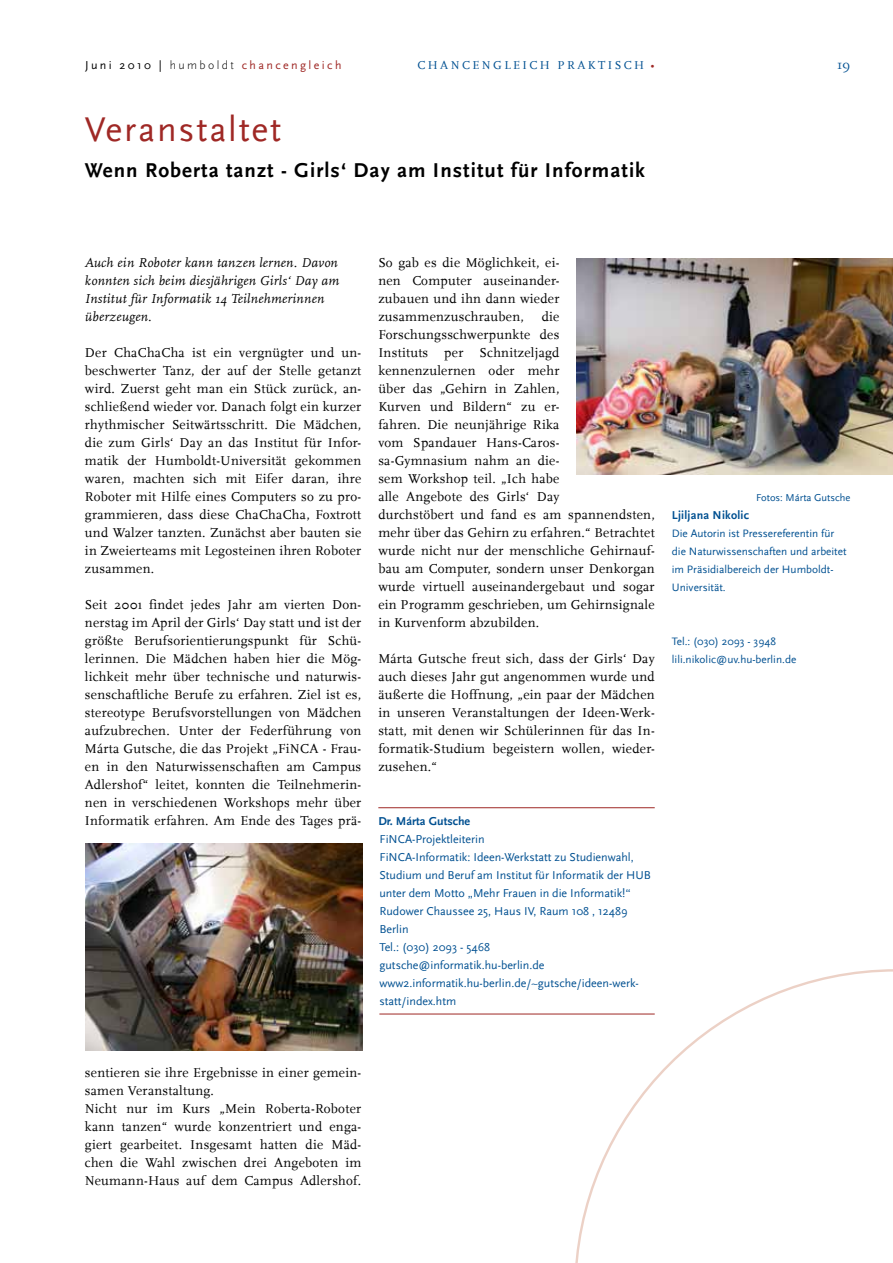
<style>
.page{position:relative;width:893px;height:1263px;background:#fff}
.page>*{position:absolute;margin:0;border:0;box-sizing:border-box;transform-origin:0 0}
.t1{font:36px "HU Scala Sans";letter-spacing:.05em;color:#9f2825}
.t2{font:700 21px "HU Scala Sans";letter-spacing:.05em;color:#000}
.t3{font:13.5px/18px "HU Scala";letter-spacing:.02em;color:#000;text-align:justify}
.t4{font:italic 13.5px/18px "HU Scala";letter-spacing:.02em;color:#000}
.t5{font:13.5px "Scala";color:#005091}
.t6{font:12px/18px "HU Scala Sans";color:#005091}
.t7{font:12px "Scala Sans Pro";letter-spacing:.2em;color:#9f2825}
.t8{font:12px "HU Scala";color:#005091}
.t9{font:700 12px "HU Scala Sans";color:#005091}
.t10{font:700 12px "HU Scala Sans";letter-spacing:.02em;color:#005091}
.t11{font:12px "Scala";color:#9f2825}
.t12{font:11.25px/18px "HU Scala Sans";color:#005091}
.t13{font:10.5px "HU Scala Sans";color:#005091}
.s1{color:#000}
.s2{font-weight:300;color:#000}
</style>
<div class="page">
<svg style="left:574px;top:969px;width:319px;height:294px"></svg>
<hr style="left:378px;top:807px;width:277px;height:1px;background:#9f2825">
<hr style="left:379px;top:1014px;width:276px;height:1px;background:#9f2825">
<img style="left:86px;top:843px;width:276px;height:207px">
<img style="left:576px;top:259px;width:317px;height:216px">
<p class="t7" style="left:85px;top:58px;width:258px"><span class="s1">Juni 2010 |</span> <span class="s2">humboldt</span> chancengleich</p>
<p class="t8" style="left:417px;top:59px;width:22px">Chancengleich</p>
<p class="t8" style="left:558px;top:59px;width:21px">Praktisch</p>
<p class="t11" style="left:651px;top:59px;width:6px">•</p>
<p class="t5" style="left:837px;top:57px;width:15px">19</p>
<h1 class="t1" style="left:85px;top:110px;width:198px">Veranstaltet</h1>
<h2 class="t2" style="left:85px;top:158px;width:562px">Wenn Roberta tanzt - Girls‘ Day am Institut für Informatik</h2>
<p class="t4" style="left:85px;top:254px;width:256px">Auch ein Roboter kann tanzen lernen. Davon konnten sich beim diesjährigen Girls‘ Day am Institut für Informatik 14 Teilnehmerinnen überzeugen.</p>
<p class="t3" style="left:85px;top:344px;width:278px">Der ChaChaCha ist ein vergnügter und un&shy;beschwerter Tanz, der auf der Stelle getanzt wird. Zuerst geht man ein Stück zurück, an&shy;schließend wieder vor. Danach folgt ein kurzer rhythmischer Seitwärtsschritt. Die Mädchen, die zum Girls‘ Day an das Institut für Infor&shy;matik der Humboldt-Universität gekommen waren, machten sich mit Eifer daran, ihre Roboter mit Hilfe eines Computers so zu pro&shy;grammieren, dass diese ChaChaCha, Foxtrott und Walzer tanzten. Zunächst aber bauten sie in Zweierteams mit Legosteinen ihren Roboter zusammen.</p>
<p class="t3" style="left:85px;top:596px;width:278px">Seit 2001 findet jedes Jahr am vierten Don&shy;nerstag im April der Girls‘ Day statt und ist der größte Berufsorientierungspunkt für Schü&shy;lerinnen. Die Mädchen haben hier die Mög&shy;lichkeit mehr über technische und naturwis&shy;senschaftliche Berufe zu erfahren. Ziel ist es, stereotype Berufsvorstellungen von Mädchen aufzubrechen. Unter der Federführung von Márta Gutsche, die das Projekt „FiNCA - Frau&shy;en in den Naturwissenschaften am Campus Adlershof“ leitet, konnten die Teilnehmerin&shy;nen in verschiedenen Workshops mehr über Informatik erfahren. Am Ende des Tages prä-</p>
<p class="t3" style="left:378px;top:254px;width:183px">So gab es die Möglichkeit, ei&shy;nen Computer auseinander&shy;zubauen und ihn dann wieder zusammenzuschrauben,</p>
<p class="t3" style="left:378px;top:308px;width:278px;text-align:left;text-indent:163px">die<br>Forschungsschwerpunkte des<br>Instituts per Schnitzeljagd kennenzulernen oder mehr<br>über das „Gehirn in Zahlen,<br>Kurven und Bildern“ zu er-<br>fahren. Die neunjährige Rika<br>vom Spandauer Hans-Caros-<br>sa-Gymnasium nahm an die-<br>sem Workshop teil. „Ich habe<br>alle Angebote des Girls‘ Day<br>durchstöbert und fand es am spannendsten, mehr über das Gehirn zu erfahren.“ Betrachtet wurde nicht nur der menschliche Gehirnauf&shy;bau am Computer, sondern unser Denkorgan wurde virtuell auseinandergebaut und sogar ein Programm geschrieben, um Gehirnsignale in Kurvenform abzubilden.</p>
<p class="t3" style="left:378px;top:650px;width:278px">Márta Gutsche freut sich, dass der Girls‘ Day auch dieses Jahr gut angenommen wurde und äußerte die Hoffnung, „ein paar der Mädchen in unseren Veranstaltungen der Ideen-Werk&shy;statt, mit denen wir Schülerinnen für das In&shy;formatik-Studium begeistern wollen, wieder&shy;zusehen.“</p>
<p class="t9" style="left:378px;top:814px;width:93px">Dr. Márta Gutsche</p>
<p class="t6" style="left:379px;top:830px;width:273px">FiNCA-Projektleiterin<br>FiNCA-Informatik: Ideen-Werkstatt zu Studienwahl, Studium und Beruf am Institut für Informatik der HUB unter dem Motto „Mehr Frauen in die Informatik!“ Rudower Chaussee 25, Haus IV, Raum 108 , 12489<br>Berlin<br>Tel.: (030) 2093 - 5468 gutsche@informatik.hu-berlin.de www2.informatik.hu-berlin.de/~gutsche/ideen-werk&shy;statt/index.htm</p>
<p class="t13" style="left:756px;top:492px;width:96px">Fotos: Márta Gutsche</p>
<p class="t10" style="left:672px;top:508px;width:79px">Ljiljana Nikolic</p>
<p class="t12" style="left:672px;top:525px;width:176px">Die Autorin ist Pressereferentin für die Naturwissenschaften und arbeitet im Präsidialbereich der Humboldt-<br>Universität.</p>
<p class="t12" style="left:672px;top:633px;width:126px">Tel.: (030) 2093 - 3948 lili.nikolic@uv.hu-berlin.de</p>
<p class="t3" style="left:85px;top:1064px;width:278px;text-align:left">sentieren sie ihre Ergebnisse in einer gemein&shy;samen Veranstaltung.<br>Nicht nur im Kurs „Mein Roberta-Roboter kann tanzen“ wurde konzentriert und enga&shy;giert gearbeitet. Insgesamt hatten die Mäd&shy;chen die Wahl zwischen drei Angeboten im Neumann-Haus auf dem Campus Adlershof.</p>
</div>
